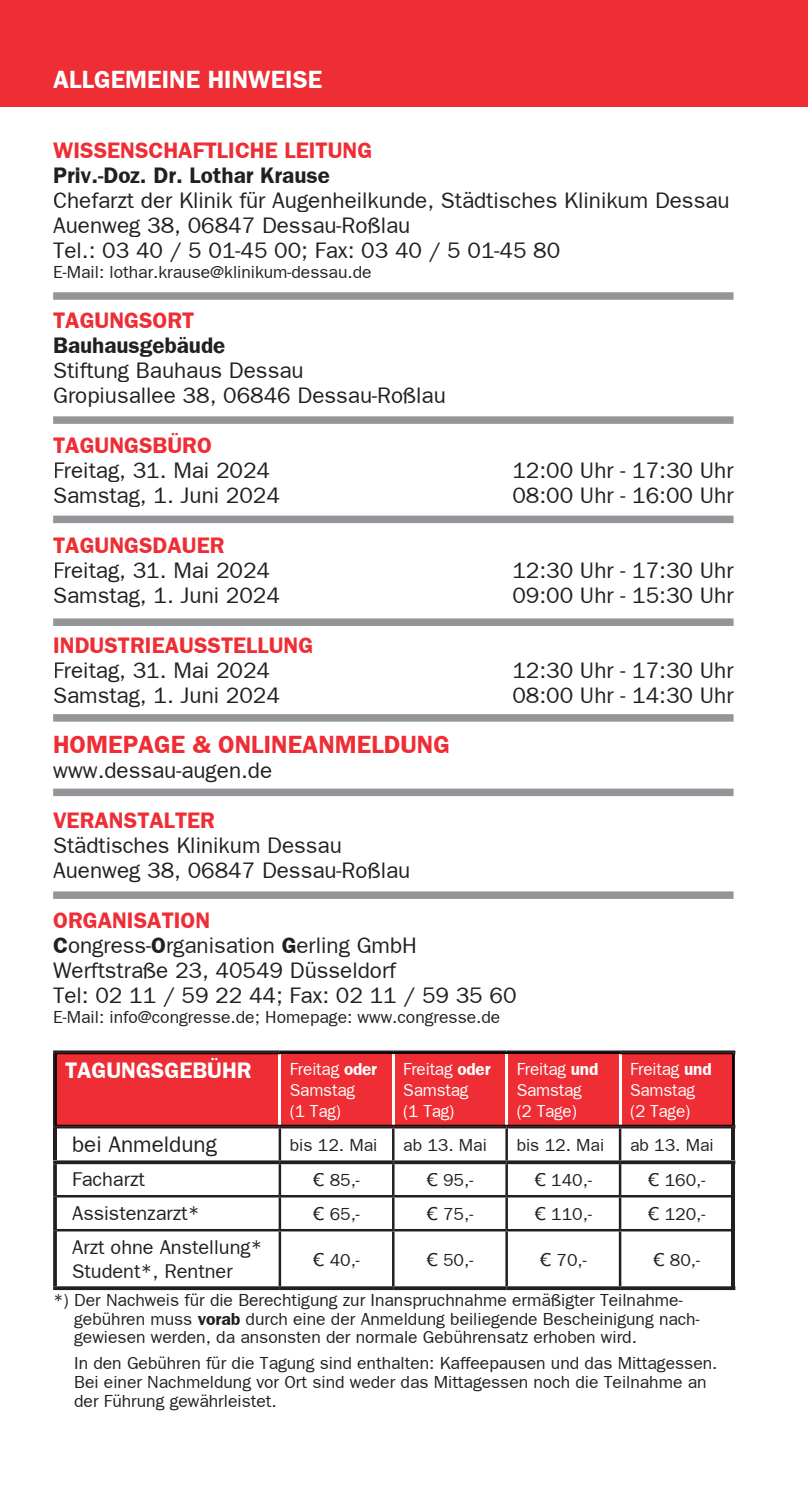
<style>
.page{position:relative;width:808px;height:1489px;background:#fff}
.page>*{position:absolute;margin:0;border:0;box-sizing:border-box;transform-origin:0 0}
.t1{font:700 25px "Frankfurt Gothic";color:#ee2d34}
.t2{font:700 25px "Frankfurt Gothic";color:#fff}
.t3{font:22.5px/25px "Frankfurt Gothic Plain";color:#231f20}
.t4{font:700 22.5px "Frankfurt Gothic";color:#ee2d34}
.t5{font:700 22.5px "Frankfurt Gothic";color:#231f20}
.t6{font:700 22.5px "Frankfurt Gothic";color:#fff}
.t7{font:20px/24px "Frankfurt Gothic Plain";color:#231f20}
.t8{font:17.5px/18.8px "Frankfurt Gothic Plain";color:#231f20}
.t9{font:17.5px/21px "Frankfurt Gothic Plain";letter-spacing:-.01em;color:#fff}
.s1{font-family:"Frankfurt Gothic";font-weight:700}
.s2{font-family:"Verdana"}
.s3{color:#fff}
</style>
<div class="page">
<div style="left:0;top:0;width:808px;height:106px;background:#ee2d34"></div>
<div style="left:53px;top:292px;width:680px;height:8px;background:#939598"></div>
<div style="left:53px;top:416px;width:680px;height:8px;background:#939598"></div>
<div style="left:53px;top:515px;width:680px;height:8px;background:#939598"></div>
<div style="left:53px;top:618px;width:680px;height:8px;background:#939598"></div>
<div style="left:53px;top:714px;width:680px;height:7px;background:#939598"></div>
<div style="left:53px;top:788px;width:680px;height:8px;background:#939598"></div>
<div style="left:53px;top:891px;width:680px;height:7px;background:#939598"></div>
<div style="left:57px;top:1054px;width:675px;height:70px;background:#ee2d34"></div>
<hr style="left:279px;top:1054px;width:2px;height:70px;background:#fff">
<hr style="left:392px;top:1054px;width:2px;height:70px;background:#fff">
<hr style="left:505px;top:1054px;width:3px;height:70px;background:#fff">
<hr style="left:619px;top:1054px;width:2px;height:70px;background:#fff">
<hr style="left:53px;top:1054px;width:2px;height:70px;background:#231f20">
<hr style="left:55px;top:1054px;width:2px;height:70px;background:#160000">
<svg style="left:53px;top:1050px;width:682px;height:4px;background:#3d2e2e"></svg>
<hr style="left:733px;top:1054px;width:2px;height:70px;background:#231f20">
<hr style="left:732px;top:1054px;width:1px;height:70px;background:#160000">
<svg style="left:53px;top:1124px;width:682px;height:165px"></svg>
<p class="t2" style="left:53px;top:65px;width:271px">ALLGEMEINE HINWEISE</p>
<p class="t4" style="left:53px;top:136px;width:321px">WISSENSCHAFTLICHE LEITUNG</p>
<p class="t5" style="left:53px;top:161px;width:278px">Priv.-Doz. Dr. Lothar Krause</p>
<p class="t3" style="left:53px;top:187px;width:678px">Chefarzt der Klinik für Augenheilkunde, Städtisches Klinikum Dessau<br>Auenweg 38, 06847 Dessau-Roßlau<br>Tel.: 03 40 / 5 01-45 00; Fax: 03 40 / 5 01-45 80</p>
<p class="t8" style="left:53px;top:262px;width:320px">E-Mail: lothar.krause@klinikum-dessau.de</p>
<p class="t4" style="left:53px;top:306px;width:143px">TAGUNGSORT</p>
<p class="t5" style="left:53px;top:331px;width:174px">Bauhausgebäude</p>
<p class="t3" style="left:53px;top:357px;width:394px">Stiftung Bauhaus Dessau<br>Gropiusallee 38, 06846 Dessau-Roßlau</p>
<p class="t4" style="left:53px;top:431px;width:160px">TAGUNGSBÜRO</p>
<p class="t3" style="left:53px;top:457px;width:218px">Freitag, 31. Mai 2024</p>
<p class="t3" style="left:512px;top:457px;width:223px">12:00 Uhr - 17:30 Uhr</p>
<p class="t3" style="left:53px;top:482px;width:228px">Samstag, 1. Juni 2024</p>
<p class="t3" style="left:512px;top:482px;width:223px">08:00 Uhr - 16:00 Uhr</p>
<p class="t4" style="left:53px;top:531px;width:173px">TAGUNGSDAUER</p>
<p class="t3" style="left:53px;top:557px;width:218px">Freitag, 31. Mai 2024</p>
<p class="t3" style="left:512px;top:557px;width:223px">12:30 Uhr - 17:30 Uhr</p>
<p class="t3" style="left:53px;top:582px;width:228px">Samstag, 1. Juni 2024</p>
<p class="t3" style="left:512px;top:582px;width:223px">09:00 Uhr - 15:30 Uhr</p>
<p class="t4" style="left:53px;top:631px;width:262px">INDUSTRIEAUSSTELLUNG</p>
<p class="t3" style="left:53px;top:657px;width:218px">Freitag, 31. Mai 2024</p>
<p class="t3" style="left:512px;top:657px;width:223px">12:30 Uhr - 17:30 Uhr</p>
<p class="t3" style="left:53px;top:682px;width:228px">Samstag, 1. Juni 2024</p>
<p class="t3" style="left:512px;top:682px;width:223px">08:00 Uhr - 14:30 Uhr</p>
<p class="t1" style="left:53px;top:729px;width:398px">HOMEPAGE &amp; ONLINEANMELDUNG</p>
<p class="t3" style="left:53px;top:757px;width:220px">www.dessau-augen.de</p>
<p class="t4" style="left:53px;top:806px;width:163px">VERANSTALTER</p>
<p class="t3" style="left:53px;top:832px;width:359px">Städtisches Klinikum Dessau<br>Auenweg 38, 06847 Dessau-Roßlau</p>
<p class="t4" style="left:53px;top:906px;width:159px">ORGANISATION</p>
<p class="t3" style="left:53px;top:932px;width:465px"><span class="s1">C</span>ongress-<span class="s1">O</span>rganisation <span class="s1">G</span>erling GmbH<br>Werftstraße 23, 40549 Düsseldorf<br>Tel: 02 11 / 59 22 44; Fax: 02 11 / 59 35 60</p>
<p class="t8" style="left:53px;top:1007px;width:449px">E-Mail: info@congresse.de; Homepage: www.congresse.de</p>
<p class="t6" style="left:65px;top:1056px;width:188px">TAGUNGSGEBÜHR</p>
<p class="t9" style="left:290px;top:1057px;width:89px">Freitag <span class="s1">oder<br></span>Samstag<br>(1 Tag)</p>
<p class="t9" style="left:403px;top:1057px;width:89px">Freitag <span class="s1">oder<br></span>Samstag<br>(1 Tag)</p>
<p class="t9" style="left:517px;top:1057px;width:83px">Freitag <span class="s1">und<br></span>Samstag (2 Tage)</p>
<p class="t9" style="left:630px;top:1057px;width:83px">Freitag <span class="s1">und<br></span>Samstag (2 Tage)</p>
<p class="t3" style="left:72px;top:1131px;width:146px">bei Anmeldung</p>
<p class="t8" style="left:290px;top:1134px;width:89px">bis 12. Mai</p>
<p class="t8" style="left:403px;top:1134px;width:85px">ab 13. Mai</p>
<p class="t8" style="left:517px;top:1134px;width:89px">bis 12. Mai</p>
<p class="t8" style="left:630px;top:1134px;width:85px">ab 13. Mai</p>
<p class="t7" style="left:72px;top:1166px;width:74px">Facharzt</p>
<p class="t8" style="left:313px;top:1170px;width:48px"><span class="s2">€</span> 85,-</p>
<p class="t8" style="left:427px;top:1170px;width:48px"><span class="s2">€</span> 95,-</p>
<p class="t8" style="left:535px;top:1170px;width:59px"><span class="s2">€</span> 140,-</p>
<p class="t8" style="left:648px;top:1170px;width:59px"><span class="s2">€</span> 160,-</p>
<p class="t7" style="left:72px;top:1200px;width:129px">Assistenzarzt*</p>
<p class="t8" style="left:313px;top:1204px;width:48px"><span class="s2">€</span> 65,-</p>
<p class="t8" style="left:427px;top:1204px;width:48px"><span class="s2">€</span> 75,-</p>
<p class="t8" style="left:535px;top:1204px;width:59px"><span class="s2">€</span> 110,-</p>
<p class="t8" style="left:648px;top:1204px;width:59px"><span class="s2">€</span> 120,-</p>
<p class="t7" style="left:72px;top:1234px;width:192px">Arzt ohne Anstellung*<br>Student*, Rentner</p>
<p class="t8" style="left:313px;top:1250px;width:48px"><span class="s2">€</span> 40,-</p>
<p class="t8" style="left:427px;top:1250px;width:48px"><span class="s2">€</span> 50,-</p>
<p class="t8" style="left:540px;top:1250px;width:48px"><span class="s2">€</span> 70,-</p>
<p class="t8" style="left:653px;top:1250px;width:48px"><span class="s2">€</span> 80,-</p>
<p class="t8" style="left:74px;top:1289px;width:627px;text-indent:-21px">*) Der Nachweis für die Berechtigung zur Inanspruchnahme ermäßigter Teilnahme&shy;gebühren muss <span class="s1">vorab</span> durch eine der Anmeldung beiliegende Bescheinigung nach&shy;gewiesen werden, da ansonsten der normale Gebührensatz erhoben wird.</p>
<p class="t8" style="left:74px;top:1353px;width:645px;text-indent:-21px"><span class="s3">*)</span> In den Gebühren für die Tagung sind enthalten: Kaffeepausen und das Mittagessen.<br>Bei einer Nachmeldung vor Ort sind weder das Mittagessen noch die Teilnahme an der Führung gewährleistet.</p>
</div>
